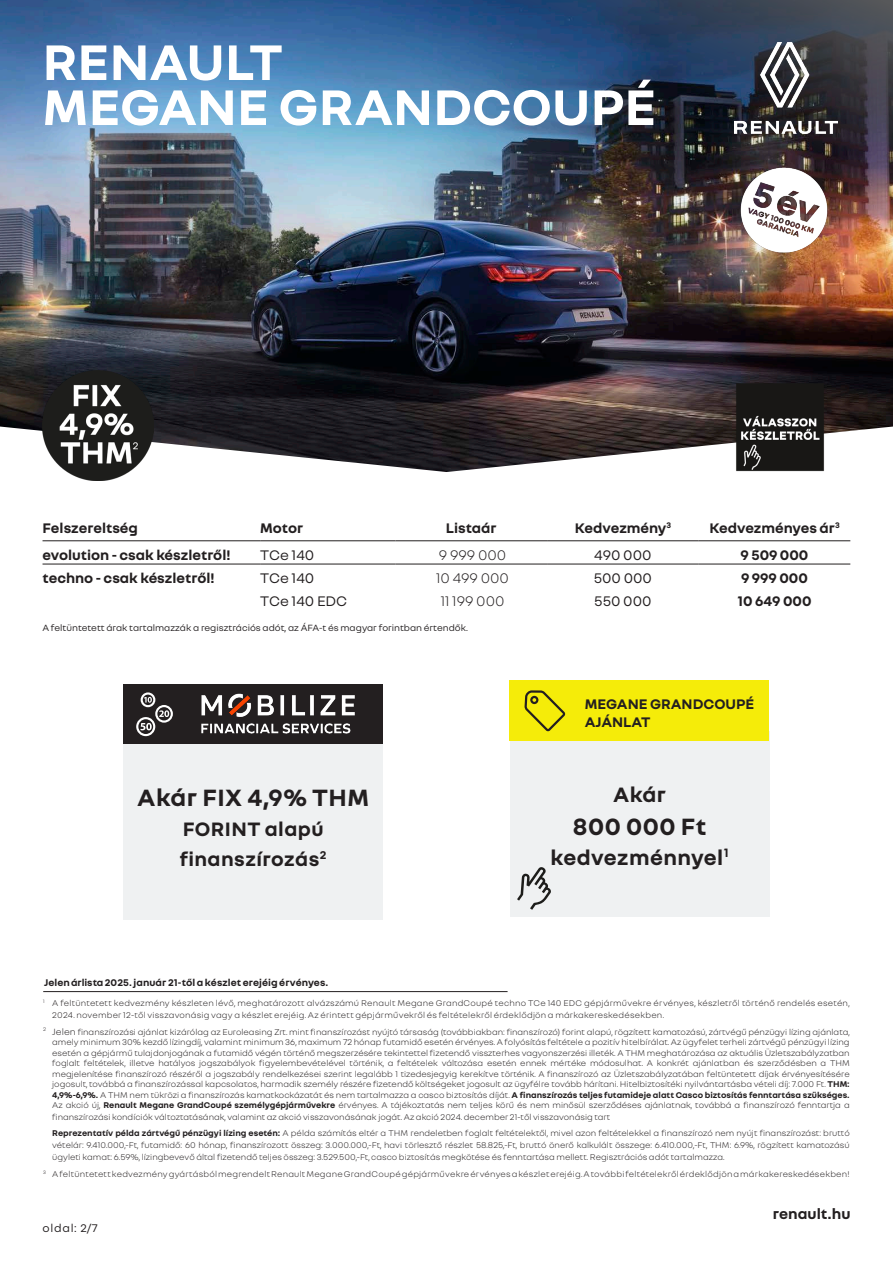
<style>
.page{position:relative;width:893px;height:1263px;background:#fff}
.page>*{position:absolute;margin:0;border:0;box-sizing:border-box;transform-origin:0 0}
.t1{font:700 54px/45px "Nouvel R";letter-spacing:.005em;color:#fff}
.t2{font:700 25.5px "Nouvel R";letter-spacing:.02em;color:#231f20}
.t3{font:700 22.5px "Nouvel R";letter-spacing:.02em;color:#231f20}
.t4{font:700 21px "Nouvel R";letter-spacing:.02em;color:#231f20}
.povinne_ruceni{font:700 15.75px "Nouvel R";color:#231f20}
.t5{font:700 15px/18px "Nouvel R";color:#231f20}
.t6{font:15px "Nouvel R";color:#231f20}
.t7{font:300 15px "Nouvel R";color:#231f20}
.t8{font:12px "Nouvel R";letter-spacing:.06em;color:#231f20}
.t9{font:700 10.5px "Nouvel R";letter-spacing:.005em;color:#231f20}
.t10{font:9.75px "Nouvel R";color:#231f20}
.t11{font:300 9px/10.5px "Nouvel R";letter-spacing:.02em;color:#231f20;text-align:justify}
.t12{font:300 9px "Nouvel R";color:#231f20}
.s1{font-size:9.75px}
.s2{font-weight:700}
</style>
<div class="page">
<img style="left:0;top:0;width:893px;height:472px">
<img style="left:507px;top:0;width:386px;height:239px">
<hr style="left:43px;top:991px;width:465px;height:1px;background:#231f20">
<img style="left:734px;top:43px;width:104px;height:91px">
<div style="left:510px;top:730px;width:259px;height:186px;background:#eff1f2"></div>
<div style="left:510px;top:681px;width:259px;height:60px;background:#f5ec09"></div>
<svg style="left:524px;top:690px;width:41px;height:41px"></svg>
<svg style="left:517px;top:867px;width:34px;height:43px"></svg>
<img style="left:43px;top:370px;width:110px;height:111px">
<hr style="left:43px;top:540px;width:217px;height:1px;background:#231f20">
<hr style="left:260px;top:540px;width:135px;height:1px;background:#231f20">
<hr style="left:395px;top:540px;width:152px;height:1px;background:#231f20">
<hr style="left:547px;top:540px;width:152px;height:1px;background:#231f20">
<hr style="left:699px;top:540px;width:151px;height:1px;background:#231f20">
<hr style="left:43px;top:564px;width:217px;height:1px;background:#231f20">
<hr style="left:260px;top:564px;width:135px;height:1px;background:#231f20">
<hr style="left:395px;top:564px;width:152px;height:1px;background:#231f20">
<hr style="left:547px;top:564px;width:152px;height:1px;background:#231f20">
<hr style="left:699px;top:564px;width:151px;height:1px;background:#231f20">
<div style="left:123px;top:743px;width:260px;height:177px;background:#eff1f2"></div>
<div style="left:123px;top:684px;width:260px;height:59px;background:#231f20"></div>
<svg style="left:136px;top:692px;width:37px;height:44px"></svg>
<img style="left:182px;top:693px;width:192px;height:51px">
<img style="left:731px;top:158px;width:107px;height:104px">
<img style="left:733px;top:380px;width:93px;height:92px">
<p class="t1" style="left:43px;top:36px;width:615px">RENAULT<br>MEGANE GRANDCOUPÉ</p>
<p class="t5" style="left:43px;top:518px;width:97px">Felszereltség</p>
<p class="t5" style="left:260px;top:518px;width:45px">Motor</p>
<p class="t5" style="left:446px;top:518px;width:52px">Listaár</p>
<p class="t5" style="left:575px;top:518px;width:98px">Kedvezmény<sup>3</sup></p>
<p class="t5" style="left:709px;top:518px;width:132px">Kedvezményes ár<sup>3</sup></p>
<p class="t5" style="left:43px;top:545px;width:189px">evolution - csak készletről!</p>
<p class="t6" style="left:260px;top:545px;width:56px">TCe 140</p>
<p class="t7" style="left:439px;top:545px;width:69px">9 999 000</p>
<p class="t6" style="left:594px;top:545px;width:59px">490 000</p>
<p class="t5" style="left:741px;top:545px;width:69px">9 509 000</p>
<p class="t5" style="left:43px;top:568px;width:174px">techno - csak készletről!</p>
<p class="t6" style="left:260px;top:569px;width:56px">TCe 140</p>
<p class="t7" style="left:436px;top:569px;width:74px">10 499 000</p>
<p class="t6" style="left:594px;top:569px;width:60px">500 000</p>
<p class="t5" style="left:741px;top:568px;width:68px">9 999 000</p>
<p class="t6" style="left:260px;top:592px;width:89px">TCe 140 EDC</p>
<p class="t7" style="left:441px;top:592px;width:65px">11 199 000</p>
<p class="t6" style="left:594px;top:592px;width:59px">550 000</p>
<p class="t5" style="left:737px;top:591px;width:75px">10 649 000</p>
<p class="t10" style="left:42px;top:622px;width:427px">A feltüntetett árak tartalmazzák a regisztrációs adót, az ÁFA-t és magyar forintban értendők.</p>
<p class="t2" style="left:137px;top:781px;width:234px">Akár FIX 4,9% THM</p>
<p class="t4" style="left:183px;top:815px;width:142px">FORINT alapú</p>
<p class="t4" style="left:180px;top:845px;width:148px">finanszírozás<sup>2</sup></p>
<p class="t9" style="left:44px;top:975px;width:286px">Jelen árlista 2025. január 21-től a készlet erejéig érvényes.</p>
<p class="t5" style="left:585px;top:694px;width:171px">MEGANE GRANDCOUPÉ<br>AJÁNLAT</p>
<p class="t3" style="left:613px;top:779px;width:55px">Akár</p>
<p class="t2" style="left:573px;top:809px;width:135px">800 000 Ft</p>
<p class="t3" style="left:551px;top:842px;width:179px">kedvezménnyel<sup>1</sup></p>
<p class="t11" style="left:52px;top:997px;width:799px;line-height:12px;text-indent:-9px"><sup>1</sup> A feltüntetett kedvezmény készleten lévő, meghatározott alvázszámú Renault Megane GrandCoupé techno TCe 140 EDC gépjárművekre érvényes, készletről történő rendelés esetén,<br>2024. november 12-től visszavonásig vagy a készlet erejéig. Az érintett gépjárművekről és feltételekről érdeklődjön a márkakereskedésekben.</p>
<p class="t11" style="left:52px;top:1026px;width:799px;text-indent:-9px"><sup>2</sup> <span class="s1">Jelen</span> finanszírozási ajánlat kizárólag az Euroleasing Zrt. mint finanszírozást nyújtó társaság (továbbiakban: finanszírozó) forint alapú, rögzített kamatozású, zártvégű pénzügyi lízing ajánlata, amely minimum 30% kezdő lízingdíj, valamint minimum 36, maximum 72 hónap futamidő esetén érvényes. A folyósítás feltétele a pozitív hitelbírálat. Az ügyfelet terheli zártvégű pénzügyi lízing esetén a gépjármű tulajdonjogának a futamidő végén történő megszerzésére tekintettel fizetendő visszterhes vagyonszerzési illeték. A THM meghatározása az aktuális Üzletszabályzatban foglalt feltételek, illetve hatályos jogszabályok figyelembevételével történik, a feltételek változása esetén ennek mértéke módosulhat. A konkrét ajánlatban és szerződésben a THM megjelenítése finanszírozó részéről a jogszabály rendelkezései szerint legalább 1 tizedesjegyig kerekítve történik. A finanszírozó az Üzletszabályzatában feltüntetett díjak érvényesítésére jogosult, továbbá a finanszírozással kapcsolatos, harmadik személy részére fizetendő költségeket jogosult az ügyfélre tovább hárítani. Hitelbiztosítéki nyilvántartásba vételi díj: 7.000 Ft. <span class="s2">THM:<br>4,9%-6,9%.</span> A THM nem tükrözi a finanszírozás kamatkockázatát és nem tartalmazza a casco biztosítás díját. <span class="s2">A finanszírozás teljes futamideje alatt Casco biztosítás fenntartása szükséges.<br></span>Az akció új, <span class="s2">Renault Megane GrandCoupé személygépjárművekre</span> érvényes. A tájékoztatás nem teljes körű és nem minősül szerződéses ajánlatnak, továbbá a finanszírozó fenntartja a</p>
<p class="t12" style="left:52px;top:1111px;width:560px">finanszírozási kondíciók változtatásának, valamint az akció visszavonásának jogát. Az akció 2024. december 21-től visszavonásig tart</p>
<p class="t11" style="left:52px;top:1127px;width:799px;line-height:12px"><span class="s2">Reprezentatív példa zártvégű pénzügyi lízing esetén:</span> A példa számítás eltér a THM rendeletben foglalt feltételektől, mivel azon feltételekkel a finanszírozó nem nyújt finanszírozást: bruttó vételár: 9.410.000,-Ft, futamidő: 60 hónap, finanszírozott összeg: 3.000.000,-Ft, havi törlesztő részlet 58.825,-Ft, bruttó önerő kalkulált összege: 6.410.000,-Ft, THM: 6.9%, rögzített kamatozású ügyleti kamat: 6.59%, lízingbevevő által fizetendő teljes összeg: 3.529.500,-Ft, casco biztosítás megkötése és fenntartása mellett. Regisztrációs adót tartalmazza.</p>
<p class="t11" style="left:43px;top:1168px;width:808px"><sup>3</sup> A feltüntetett kedvezmény gyártásból megrendelt Renault Megane GrandCoupé gépjárművekre érvényes a készlet erejéig. A további feltételekről érdeklődjön a márkakereskedésekben!</p>
<h3 class="t8" style="left:43px;top:1220px;width:57px">oldal: 2/7</h3>
<p class="povinne_ruceni" style="left:773px;top:1204px;width:79px">renault.hu</p>
</div>
